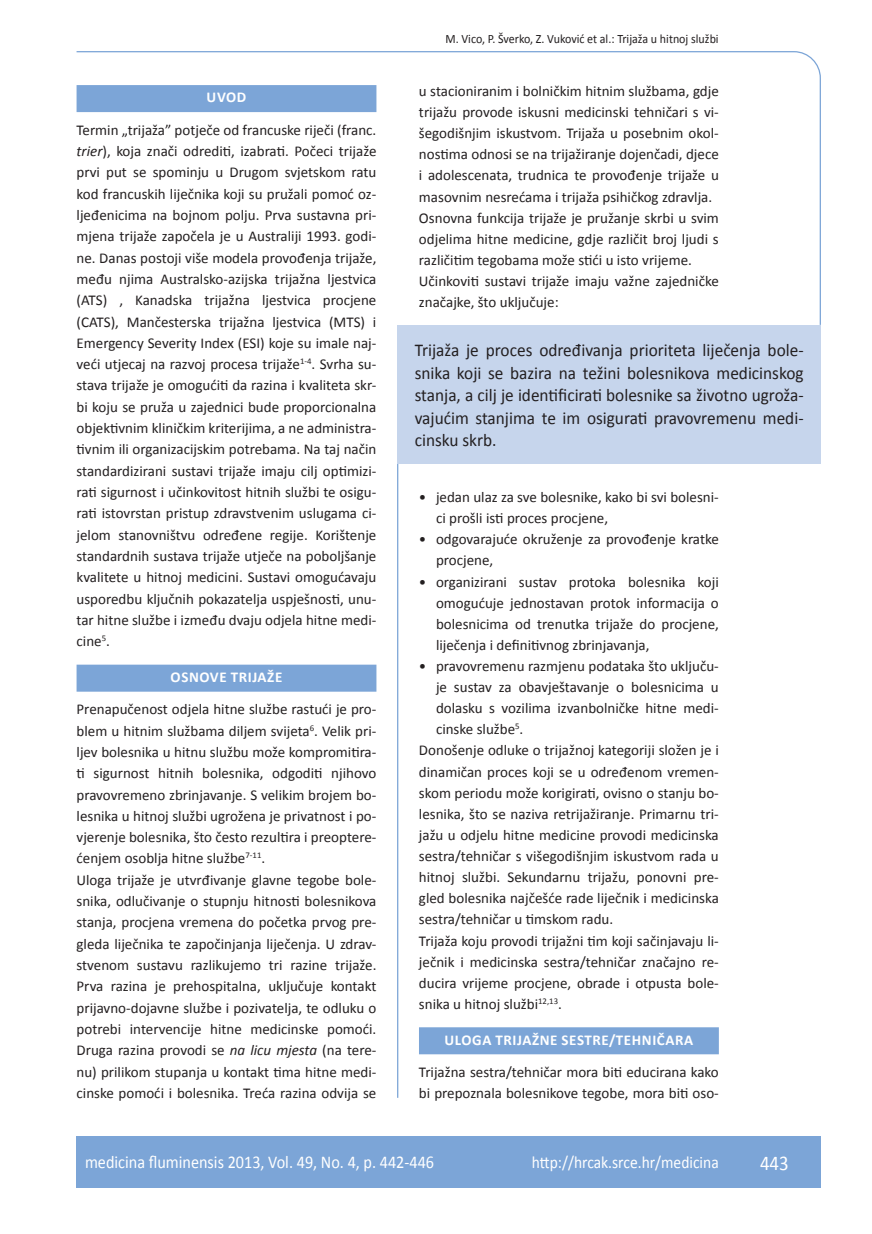
<style>
.page{position:relative;width:872px;height:1234px;background:#fff}
.page>*{position:absolute;margin:0;border:0;box-sizing:border-box;transform-origin:0 0}
.t1{font:21px "Calibri";color:#fff;scale:.9 1}
.t2{font:18px/22.5px "Calibri";color:#231f20;text-align:justify;scale:.96 1}
.t3{font:18px "Calibri";color:#fff;scale:.9 1}
.t4{font:17.25px "Calibri";color:#fff;scale:.9 1}
.t5{font:15px/21.3px "Calibri";color:#231f20}
.t6{font:700 15px "Calibri";letter-spacing:.04em;color:#fff}
.t7{font:12.75px "Calibri";color:#231f20;scale:.94 1}
.s1{font-style:italic}
</style>
<div class="page">
<svg style="left:76px;top:51px;width:745px;height:275px"></svg>
<hr style="left:397px;top:463px;width:1px;height:634px;background:#7ca5d7">
<div style="left:77px;top:1135px;width:744px;height:51px;background:#7ca5d7"></div>
<div style="left:77px;top:85px;width:299px;height:27px;background:#7ca5d7"></div>
<div style="left:77px;top:664px;width:299px;height:27px;background:#7ca5d7"></div>
<div style="left:398px;top:325px;width:422px;height:138px;background:#c6d5ec"></div>
<div style="left:419px;top:1027px;width:300px;height:27px;background:#7ca5d7"></div>
<p class="t6" style="left:207px;top:88px;width:41px">UVOD</p>
<p class="t5" style="left:77px;top:118px;width:301px;text-align:justify">Termin „trijaža” potječe od francuske riječi (franc. <span class="s1">trier</span>), koja znači odrediti, izabrati. Počeci trijaže prvi put se spominju u Drugom svjetskom ratu kod francuskih liječnika koji su pružali pomoć oz&shy;ljeđenicima na bojnom polju. Prva sustavna pri&shy;mjena trijaže započela je u Australiji 1993. godi&shy;ne. Danas postoji više modela provođenja trijaže, među njima Australsko-azijska trijažna ljestvica (ATS) , Kanadska trijažna ljestvica procjene (CATS), Mančesterska trijažna ljestvica (MTS) i Emergency Severity Index (ESI) koje su imale naj&shy;veći utjecaj na razvoj procesa trijaže<sup>1-4</sup>. Svrha su&shy;stava trijaže je omogućiti da razina i kvaliteta skr&shy;bi koju se pruža u zajednici bude proporcionalna objektivnim kliničkim kriterijima, a ne administra&shy;tivnim ili organizacijskim potrebama. Na taj način standardizirani sustavi trijaže imaju cilj optimizi&shy;rati sigurnost i učinkovitost hitnih službi te osigu&shy;rati istovrstan pristup zdravstvenim uslugama ci&shy;jelom stanovništvu određene regije. Korištenje standardnih sustava trijaže utječe na poboljšanje kvalitete u hitnoj medicini. Sustavi omogućavaju usporedbu ključnih pokazatelja uspješnosti, unu&shy;tar hitne službe i između dvaju odjela hitne medi&shy;cine<sup>5</sup>.</p>
<p class="t6" style="left:171px;top:667px;width:113px">OSNOVE TRIJAŽE</p>
<p class="t5" style="left:77px;top:697px;width:301px">Prenapučenost odjela hitne službe rastući je pro&shy;blem u hitnim službama diljem svijeta<sup>6</sup>. Velik pri&shy;ljev bolesnika u hitnu službu može kompromitira&shy;ti sigurnost hitnih bolesnika, odgoditi njihovo pravovremeno zbrinjavanje. S velikim brojem bo&shy;lesnika u hitnoj službi ugrožena je privatnost i po&shy;vjerenje bolesnika, što često rezultira i preoptere&shy;ćenjem osoblja hitne službe<sup>7-11</sup>.<br>Uloga trijaže je utvrđivanje glavne tegobe bole&shy;snika, odlučivanje o stupnju hitnosti bolesnikova stanja, procjena vremena do početka prvog pre&shy;gleda liječnika te započinjanja liječenja. U zdrav&shy;stvenom sustavu razlikujemo tri razine trijaže.<br>Prva razina je prehospitalna, uključuje kontakt prijavno-dojavne službe i pozivatelja, te odluku o potrebi intervencije hitne medicinske pomoći.<br>Druga razina provodi se <span class="s1">na licu mjesta</span> (na tere&shy;nu) prilikom stupanja u kontakt tima hitne medi&shy;cinske pomoći i bolesnika. Treća razina odvija se</p>
<p class="t7" style="left:445px;top:30px;width:292px">M. Vico, P. Šverko, Z. Vuković et al.: Trijaža u hitnoj službi</p>
<p class="t5" style="left:419px;top:80px;width:301px">u stacioniranim i bolničkim hitnim službama, gdje trijažu provode iskusni medicinski tehničari s vi&shy;šegodišnjim iskustvom. Trijaža u posebnim okol&shy;nostima odnosi se na trijažiranje dojenčadi, djece i adolescenata, trudnica te provođenje trijaže u masovnim nesrećama i trijaža psihičkog zdravlja.<br>Osnovna funkcija trijaže je pružanje skrbi u svim odjelima hitne medicine, gdje različit broj ljudi s različitim tegobama može stići u isto vrijeme.<br>Učinkoviti sustavi trijaže imaju važne zajedničke značajke, što uključuje:</p>
<p class="t2" style="left:415px;top:338px;width:407px">Trijaža je proces određivanja prioriteta liječenja bole&shy;snika koji se bazira na težini bolesnikova medicinskog stanja, a cilj je identificirati bolesnike sa životno ugroža&shy;vajućim stanjima te im osigurati pravovremenu medi&shy;cinsku skrb.</p>
<p class="t5" style="left:436px;top:485px;width:284px;text-indent:-17px">• jedan ulaz za sve bolesnike, kako bi svi bolesni&shy;ci prošli isti proces procjene,</p>
<p class="t5" style="left:436px;top:528px;width:284px;text-indent:-17px">• odgovarajuće okruženje za provođenje kratke procjene,</p>
<p class="t5" style="left:436px;top:570px;width:284px;text-align:justify;text-indent:-17px">• organizirani sustav protoka bolesnika koji omogućuje jednostavan protok informacija o bolesnicima od trenutka trijaže do procjene, liječenja i definitivnog zbrinjavanja,</p>
<p class="t5" style="left:419px;top:654px;width:301px">• pravovremenu razmjenu podataka što uključu-</p>
<p class="t5" style="left:436px;top:675px;width:284px">je sustav za obavještavanje o bolesnicima u</p>
<p class="t5" style="left:436px;top:696px;width:284px">dolasku s vozilima izvanbolničke hitne medi-</p>
<p class="t5" style="left:436px;top:717px;width:89px">cinske službe<sup>5</sup>.</p>
<p class="t5" style="left:419px;top:739px;width:301px">Donošenje odluke o trijažnoj kategoriji složen je i</p>
<p class="t5" style="left:419px;top:760px;width:301px">dinamičan proces koji se u određenom vremen-</p>
<p class="t5" style="left:419px;top:781px;width:301px">skom periodu može korigirati, ovisno o stanju bo-</p>
<p class="t5" style="left:419px;top:802px;width:301px">lesnika, što se naziva retrijažiranje. Primarnu tri-</p>
<p class="t5" style="left:419px;top:823px;width:301px">jažu u odjelu hitne medicine provodi medicinska</p>
<p class="t5" style="left:419px;top:844px;width:301px">sestra/tehničar s višegodišnjim iskustvom rada u</p>
<p class="t5" style="left:419px;top:865px;width:301px">hitnoj službi. Sekundarnu trijažu, ponovni pre-</p>
<p class="t5" style="left:419px;top:886px;width:301px">gled bolesnika najčešće rade liječnik i medicinska</p>
<p class="t5" style="left:419px;top:907px;width:196px">sestra/tehničar u timskom radu.</p>
<p class="t5" style="left:419px;top:929px;width:301px">Trijaža koju provodi trijažni tim koji sačinjavaju li-</p>
<p class="t5" style="left:419px;top:950px;width:301px">ječnik i medicinska sestra/tehničar značajno re-</p>
<p class="t5" style="left:419px;top:971px;width:301px">ducira vrijeme procjene, obrade i otpusta bole-</p>
<p class="t5" style="left:419px;top:992px;width:144px">snika u hitnoj službi<sup>12,13</sup>.</p>
<p class="t6" style="left:444px;top:1030px;width:250px">ULOGA TRIJAŽNE SESTRE/TEHNIČARA</p>
<p class="t5" style="left:419px;top:1060px;width:301px">Trijažna sestra/tehničar mora biti educirana kako bi prepoznala bolesnikove tegobe, mora biti oso-</p>
<p class="t3" style="left:85px;top:1150px;width:389px">medicina fluminensis 2013, Vol. 49, No. 4, p. 442-446</p>
<p class="t4" style="left:532px;top:1151px;width:209px">http://hrcak.srce.hr/medicina</p>
<h1 class="t1" style="left:760px;top:1149px;width:33px">443</h1>
</div>
